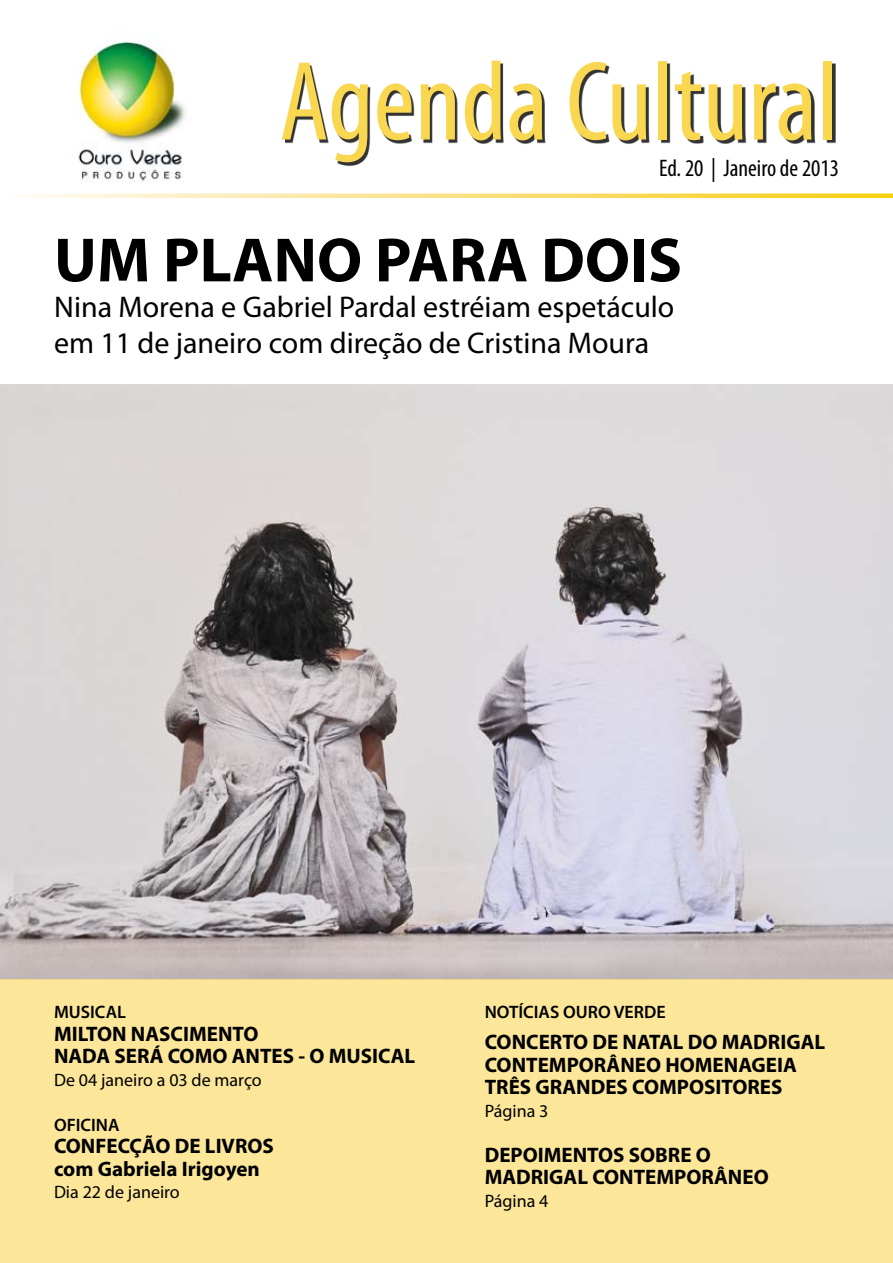
<style>
.page{position:relative;width:893px;height:1263px;background:#fff}
.page>*{position:absolute;margin:0;border:0;box-sizing:border-box;transform-origin:0 0}
.t1{font:condensed 114px "Myriad Pro";color:#f9d751}
.t2{font:700 63px "Myriad Pro";color:#000}
.t3{font:30px/36px "Myriad Pro";color:#000}
.t4{font:condensed 24px "Myriad Pro";color:#000}
.t5{font:700 21px/22.5px "Myriad Pro";color:#000}
.t6{font:18px "Myriad Pro";color:#000}
.t7{font:600 18px "Myriad Pro";color:#000}
</style>
<div class="page">
<svg style="left:25px;top:194px;width:260px;height:4px"></svg>
<div style="left:285px;top:64px;width:608px;height:138px;background:#000;opacity:.8"></div>
<img style="left:73px;top:41px;width:113px;height:140px">
<img style="left:0;top:384px;width:893px;height:595px">
<div style="left:0;top:979px;width:893px;height:284px;background:#fbe699"></div>
<h1 class="t1" style="left:279px;top:33px;width:561px">Agenda Cultural</h1>
<p class="t4" style="left:659px;top:153px;width:181px">Ed. 20 | Janeiro de 2013</p>
<h2 class="t2" style="left:54px;top:219px;width:629px">UM PLANO PARA DOIS</h2>
<h3 class="t3" style="left:54px;top:289px;width:622px">Nina Morena e Gabriel Pardal estréiam espetáculo em 11 de janeiro com direção de Cristina Moura</h3>
<p class="t7" style="left:54px;top:1001px;width:73px">MUSICAL</p>
<p class="t5" style="left:54px;top:1022px;width:363px">MILTON NASCIMENTO<br>NADA SERÁ COMO ANTES - O MUSICAL</p>
<p class="t6" style="left:54px;top:1068px;width:209px">De 04 janeiro a 03 de março</p>
<p class="t7" style="left:54px;top:1113px;width:67px">OFICINA</p>
<p class="t5" style="left:54px;top:1134px;width:221px">CONFECÇÃO DE LIVROS com Gabriela Irigoyen</p>
<p class="t6" style="left:54px;top:1181px;width:127px">Dia 22 de janeiro</p>
<p class="t7" style="left:485px;top:1001px;width:182px">NOTÍCIAS OURO VERDE</p>
<p class="t5" style="left:485px;top:1030px;width:342px">CONCERTO DE NATAL DO MADRIGAL<br>CONTEMPORÂNEO HOMENAGEIA<br>TRÊS GRANDES COMPOSITORES</p>
<p class="t6" style="left:485px;top:1099px;width:65px">Página 3</p>
<p class="t5" style="left:485px;top:1143px;width:285px">DEPOIMENTOS SOBRE O<br>MADRIGAL CONTEMPORÂNEO</p>
<p class="t6" style="left:485px;top:1189px;width:65px">Página 4</p>
</div>
